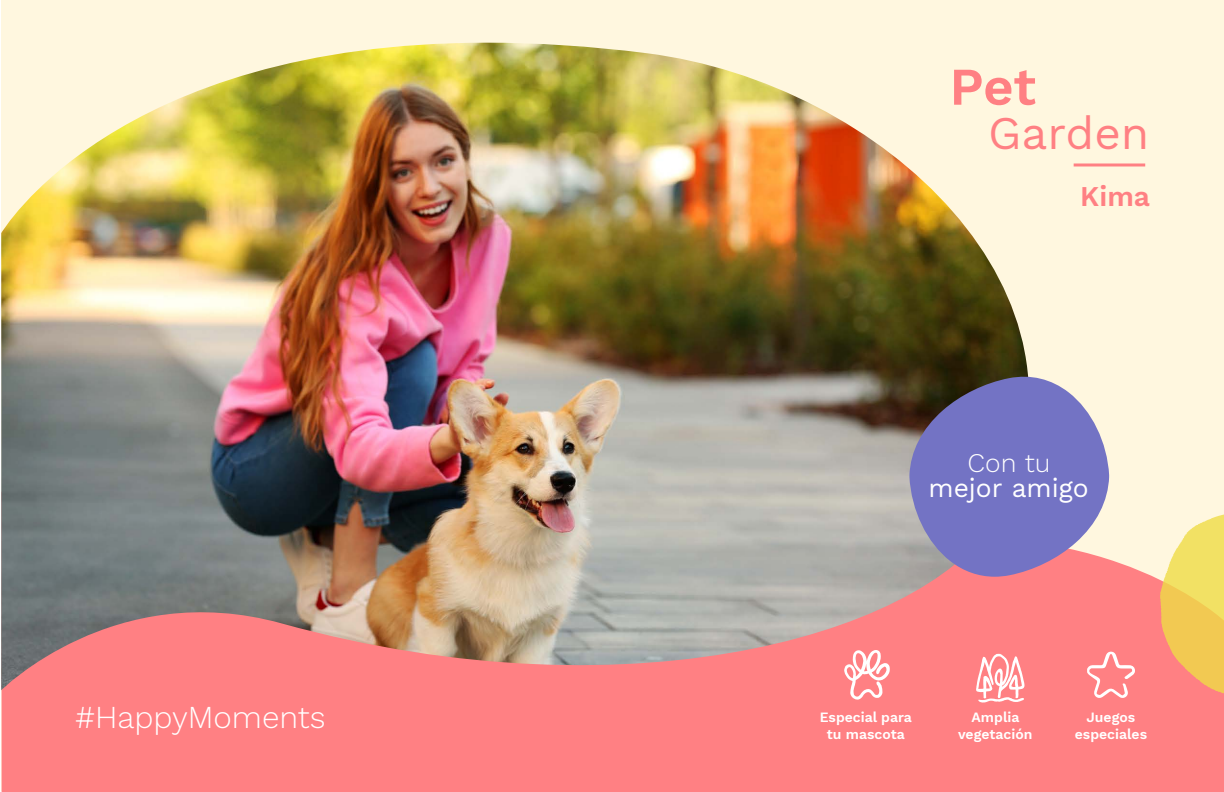
<style>
.page{position:relative;width:1224px;height:792px;background:#fff}
.page>*{position:absolute;margin:0;border:0;box-sizing:border-box;transform-origin:0 0}
.t1{font:600 53px "Work Sans";color:#ff8083}
.t2{font:46px "Work Sans";color:#ff8083}
.t3{font:300 31.4px "Work Sans";color:#fff}
.t4{font:600 28.1px "Work Sans";color:#ff8083}
.t5{font:26.5px "Work Sans";color:#fff}
.t6{font:300 26.5px "Work Sans";color:#fff}
.t7{font:600 14px/16.8px "Work Sans";color:#fff;text-align:center}
</style>
<div class="page">
<div style="left:2px;top:1px;width:1222px;height:790px;background:#fff7df"></div>
<div style="left:2px;top:559px;width:1222px;height:233px;background:#ff8083"></div>
<img style="left:1px;top:43px;width:1037px;height:679px">
<svg style="left:1160px;top:514px;width:64px;height:183px;background:#f5cb71"></svg>
<svg style="left:909px;top:374px;width:200px;height:203px;background:#8179b2"></svg>
<hr style="left:1074px;top:163px;width:71px;height:3px;background:#ff8083">
<svg style="left:976px;top:654px;width:49px;height:49px;background:#ffafb1"></svg>
<svg style="left:844px;top:650px;width:46px;height:50px;background:#ffaaac"></svg>
<svg style="left:1087px;top:652px;width:48px;height:46px;background:#ff9a9c"></svg>
<h1 class="t1" style="left:950px;top:46px;width:88px">Pet</h1>
<h2 class="t2" style="left:988px;top:98px;width:163px">Garden</h2>
<h3 class="t4" style="left:1080px;top:175px;width:71px">Kima</h3>
<h3 class="t6" style="left:968px;top:443px;width:84px">Con tu</h3>
<h3 class="t5" style="left:928px;top:468px;width:162px">mejor amigo</h3>
<h3 class="t3" style="left:75px;top:694px;width:252px">#HappyMoments</h3>
<p class="t7" style="left:958px;top:708px;width:76px">Amplia vegetación</p>
<p class="t7" style="left:820px;top:708px;width:94px">Especial para tu mascota</p>
<p class="t7" style="left:1075px;top:708px;width:74px">Juegos especiales</p>
</div>
